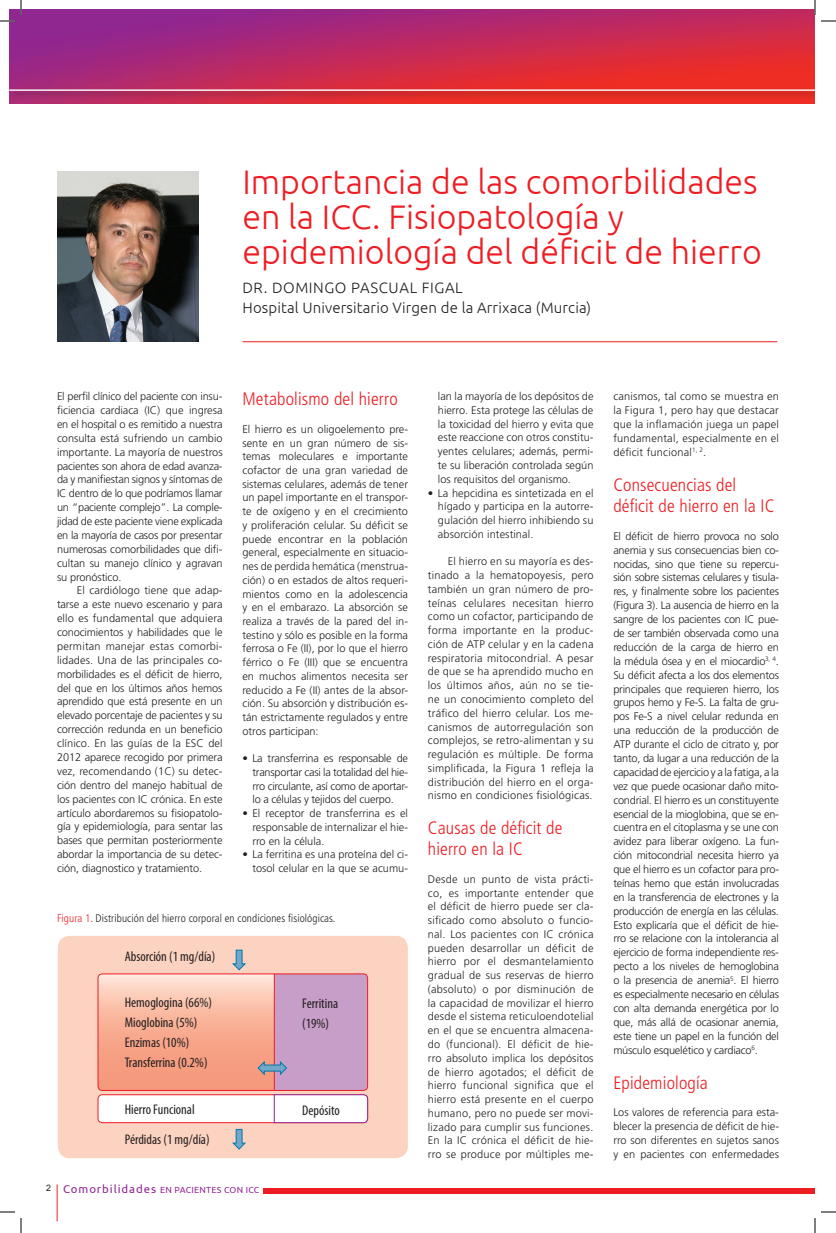
<style>
.page{position:relative;width:836px;height:1233px;background:#fff}
.page>*{position:absolute;margin:0;border:0;box-sizing:border-box;transform-origin:0 0}
.t1{font:300 34px/35px "Ubuntu";color:#ee1d23}
.t2{font:300 condensed 18px/21.1px "Frutiger";letter-spacing:.01em;color:#ee1d23}
.t3{font:300 15px/20px "Ubuntu";letter-spacing:.01em;color:#231f20}
.t4{font:condensed 14px/20px "Myriad Pro";color:#231f20}
.t5{font:300 11px/13.9px "Frutiger";color:#231f20;text-align:justify}
.t6{font:300 condensed 11px "Frutiger";letter-spacing:.01em;color:#231f20}
.t7{font:8.8px "Ubuntu";letter-spacing:.03em;color:#90268f}
.s1{color:#ee1d23}
.s2{font-size:11.4px}
</style>
<div class="page">
<svg style="left:10px;top:10px;width:805px;height:94px;background:#be295d"></svg>
<div style="left:264px;top:1187px;width:551px;height:6px;background:#ee1d23"></div>
<hr style="left:57px;top:1184px;width:1px;height:37px;background:#ee1d23">
<div style="left:10px;top:87px;width:805px;height:13px;background:#231f20;opacity:.6"></div>
<hr style="left:10px;top:89px;width:805px;height:2px;background:#fff">
<hr style="left:242px;top:341px;width:535px;height:1px;background:#ee1d23">
<img style="left:57px;top:172px;width:142px;height:170px">
<div style="left:58px;top:936px;width:350px;height:222px;background:#fcd2c0;border-radius:12px"></div>
<svg style="left:232px;top:1129px;width:14px;height:20px"></svg>
<svg style="left:98px;top:949px;width:270px;height:174px"></svg>
<svg style="left:0;top:1211px;width:15px;height:1px"></svg>
<svg style="left:821px;top:1211px;width:15px;height:1px"></svg>
<svg style="left:0;top:0;width:22px;height:22px"></svg>
<svg style="left:20px;top:1218px;width:2px;height:15px"></svg>
<svg style="left:814px;top:0;width:22px;height:22px"></svg>
<svg style="left:814px;top:1218px;width:2px;height:15px"></svg>
<h1 class="t1" style="left:242px;top:164px;width:521px">I mportancia de las comorbilidades en la ICC. Fisiopatología y epidemiología del déficit de hierro</h1>
<h3 class="t3" style="left:242px;top:277px;width:350px">Dr. Domin go Pascual Figal<br>Hospital U niversitario Virgen de la Arrixaca (Murcia)</h3>
<p class="t5" style="left:57px;top:389px;width:167px">El perfil clínico del paciente con insu&shy;ficiencia cardiaca (IC) que ingresa en el hospital o es remitido a nuestra consulta está sufriendo un cambio importante. La mayoría de nuestros pacientes son ahora de edad avanza&shy;da y manifiestan signos y síntomas de IC dentro de lo que podríamos llamar un “paciente complejo”. La comple&shy;jidad de este paciente viene explicada en la mayoría de casos por presentar numerosas comorbilidades que difi&shy;cultan su manejo clínico y agravan su pronóstico.</p>
<p class="t5" style="left:57px;top:584px;width:167px;text-indent:20px">El cardiólogo tiene que adap&shy;tarse a este nuevo escenario y para ello es fundamental que adquiera conocimientos y habilidades que le permitan manejar estas comorbi&shy;lidades. Una de las principales co&shy;morbilidades es el déficit de hierro, del que en los últimos años hemos aprendido que está presente en un elevado porcentaje de pacientes y su corrección redunda en un beneficio clínico. En las guías de la ESC del 2012 aparece recogido por primera vez, recomendando (1C) su detec&shy;ción dentro del manejo habitual de los pacientes con IC crónica. En este artículo abordaremos su fisiopatolo&shy;gía y epidemiología, para sentar las bases que permitan posteriormente abordar la importancia de su detec&shy;ción, diagnostico y tratamiento.</p>
<h2 class="t2" style="left:242px;top:389px;width:157px">Metabolismo del hierro</h2>
<p class="t5" style="left:242px;top:422px;width:167px">El hierro es un oligoelemento pre&shy;sente en un gran número de sis&shy;temas moleculares e importante cofactor de una gran variedad de sistemas celulares, además de tener un papel importante en el transpor&shy;te de oxígeno y en el crecimiento y proliferación celular. Su déficit se puede encontrar en la población general, especialmente en situacio&shy;nes de perdida hemática (menstrua&shy;ción) o en estados de altos requeri&shy;mientos como en la adolescencia y en el embarazo. La absorción se realiza a través de la pared del in&shy;testino y sólo es posible en la forma ferrosa o Fe (II), por lo que el hierro férrico o Fe (III) que se encuentra en muchos alimentos necesita ser reducido a Fe (II) antes de la absor&shy;ción. Su absorción y distribución es&shy;tán estrictamente regulados y entre otros participan:</p>
<p class="t5" style="left:252px;top:751px;width:157px;text-indent:-10px">• La transferrina es responsable de transportar casi la totalidad del hie&shy;rro circulante, así como de aportar&shy;lo a células y tejidos del cuerpo.</p>
<p class="t5" style="left:252px;top:806px;width:157px;text-indent:-10px">• El receptor de transferrina es el responsable de internalizar el hie&shy;rro en la célula.</p>
<p class="t5" style="left:242px;top:847px;width:167px;text-align:right">• La ferritina es una proteína del ci&shy;tosol celular en la que se acumu-</p>
<p class="t6" style="left:57px;top:912px;width:280px"><span class="s1">Figura 1.</span> Distribución del hierro corporal en condiciones fisiológicas.</p>
<p class="t4" style="left:125px;top:946px;width:92px">Absorción (1 mg/día)</p>
<p class="t4" style="left:125px;top:992px;width:89px">Hemoglogina (66%)<br>Mioglobina (5%)<br>Enzimas (10%)<br>Transferrina (0.2%)</p>
<p class="t4" style="left:302px;top:993px;width:38px">Ferritina (19%)</p>
<p class="t4" style="left:125px;top:1099px;width:71px">Hierro Funcional</p>
<p class="t4" style="left:302px;top:1099px;width:39px">Depósito</p>
<p class="t4" style="left:125px;top:1128px;width:86px">Pérdidas (1 mg/día)</p>
<p class="t7" style="left:46px;top:1184px;width:215px"><sup>2</sup> <span class="s2">COMORBILIDADES</span> EN PACIENTES CON ICC</p>
<p class="t5" style="left:438px;top:389px;width:157px">lan la mayoría de los depósitos de hierro. Esta protege las células de la toxicidad del hierro y evita que este reaccione con otros constitu&shy;yentes celulares; además, permi&shy;te su liberación controlada según los requisitos del organismo.</p>
<p class="t5" style="left:438px;top:486px;width:157px;text-indent:-10px">• La hepcidina es sintetizada en el hígado y participa en la autorre&shy;gulación del hierro inhibiendo su absorción intestinal.</p>
<p class="t5" style="left:428px;top:555px;width:167px;text-indent:20px">El hierro en su mayoría es des&shy;tinado a la hematopoyesis, pero también un gran número de pro&shy;teínas celulares necesitan hierro como un cofactor, participando de forma importante en la produc&shy;ción de ATP celular y en la cadena respiratoria mitocondrial. A pesar de que se ha aprendido mucho en los últimos años, aún no se tie&shy;ne un conocimiento completo del tráfico del hierro celular. Los me&shy;canismos de autorregulación son complejos, se retro-alimentan y su regulación es múltiple. De forma simplificada, la Figura 1 refleja la distribución del hierro en el orga&shy;nismo en condiciones fisiológicas.</p>
<h2 class="t2" style="left:428px;top:817px;width:136px">Causas de déficit de hierro en la IC</h2>
<p class="t5" style="left:428px;top:872px;width:167px">Desde un punto de vista prácti&shy;co, es importante entender que el déficit de hierro puede ser cla&shy;sificado como absoluto o funcio&shy;nal. Los pacientes con IC crónica pueden desarrollar un déficit de hierro por el desmantelamiento gradual de sus reservas de hierro (absoluto) o por disminución de la capacidad de movilizar el hierro desde el sistema reticuloendotelial en el que se encuentra almacena&shy;do (funcional). El déficit de hie&shy;rro absoluto implica los depósitos de hierro agotados; el déficit de hierro funcional significa que el hierro está presente en el cuerpo humano, pero no puede ser movi&shy;lizado para cumplir sus funciones.<br>En la IC crónica el déficit de hie&shy;rro se produce por múltiples me-</p>
<p class="t5" style="left:613px;top:389px;width:167px">canismos, tal como se muestra en la Figura 1, pero hay que destacar que la inflamación juega un papel fundamental, especialmente en el déficit funcional<sup>1,</sup> <sup>2</sup>.</p>
<h2 class="t2" style="left:613px;top:474px;width:162px">Consecuencias del déficit de hierro en la IC</h2>
<p class="t5" style="left:613px;top:529px;width:167px">El déficit de hierro provoca no solo anemia y sus consecuencias bien co&shy;nocidas, sino que tiene su repercu&shy;sión sobre sistemas celulares y tisula&shy;res, y finalmente sobre los pacientes (Figura 3). La ausencia de hierro en la sangre de los pacientes con IC pue&shy;de ser también observada como una reducción de la carga de hierro en la médula ósea y en el miocardio<sup>3,</sup> <sup>4</sup>.<br>Su déficit afecta a los dos elementos principales que requieren hierro, los grupos hemo y Fe-S. La falta de gru&shy;pos Fe-S a nivel celular redunda en una reducción de la producción de ATP durante el ciclo de citrato y, por tanto, da lugar a una reducción de la capacidad de ejercicio y a la fatiga, a la vez que puede ocasionar daño mito&shy;condrial. El hierro es un constituyente esencial de la mioglobina, que se en&shy;cuentra en el citoplasma y se une con avidez para liberar oxígeno. La fun&shy;ción mitocondrial necesita hierro ya que el hierro es un cofactor para pro&shy;teínas hemo que están involucradas en la transferencia de electrones y la producción de energía en las células.<br>Esto explicaría que el déficit de hie&shy;rro se relacione con la intolerancia al ejercicio de forma independiente res&shy;pecto a los niveles de hemoglobina o la presencia de anemia<sup>5</sup>. El hierro es especialmente necesario en células con alta demanda energética por lo que, más allá de ocasionar anemia, este tiene un papel en la función del músculo esquelético y cardiaco<sup>6</sup>.</p>
<h2 class="t2" style="left:613px;top:1072px;width:96px">Epidemiología</h2>
<p class="t5" style="left:613px;top:1105px;width:167px">Los valores de referencia para esta&shy;blecer la presencia de déficit de hie&shy;rro son diferentes en sujetos sanos y en pacientes con enfermedades</p>
</div>
